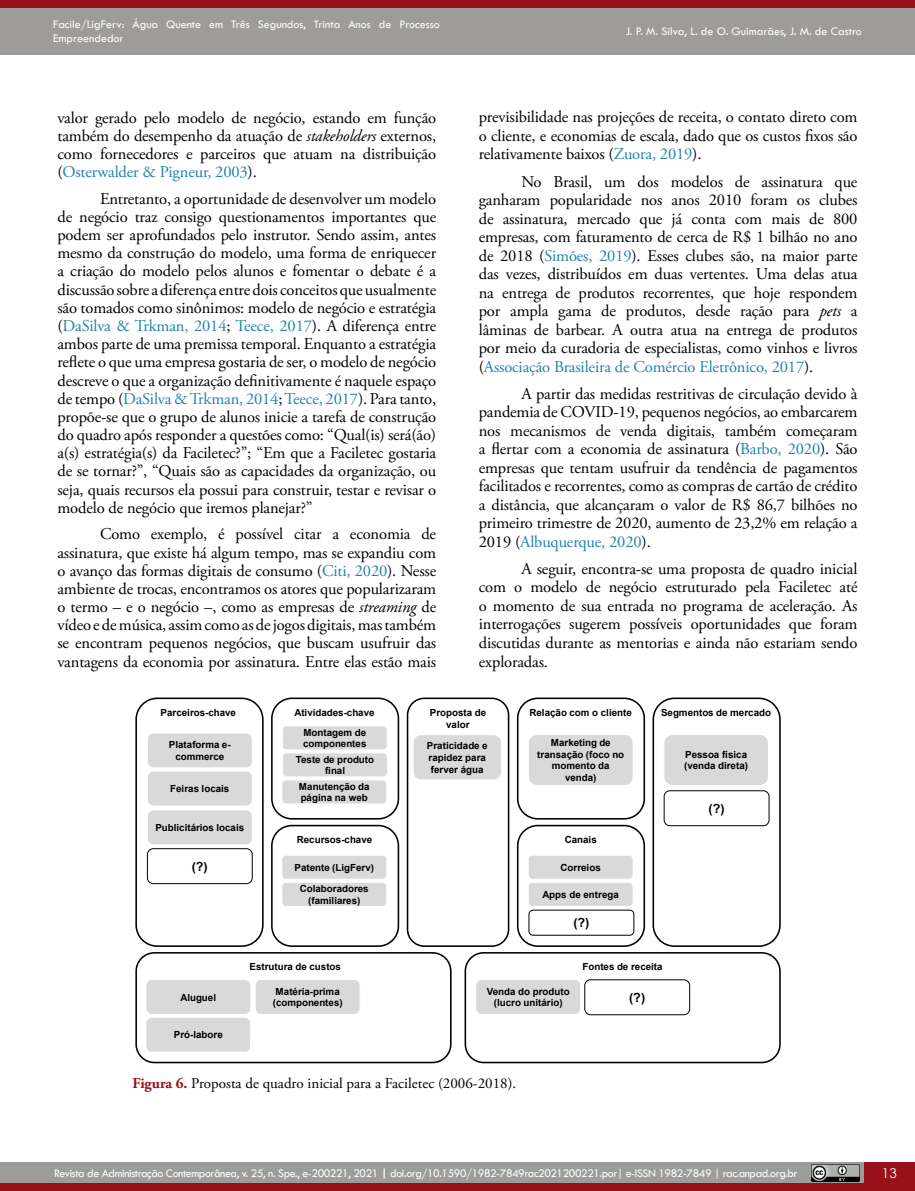
<style>
.page{position:relative;width:915px;height:1191px;background:#fff}
.page>*{position:absolute;margin:0;border:0;box-sizing:border-box;transform-origin:0 0}
.t1{font:16.5px/18.1px "Adobe Garamond Pro";letter-spacing:-.01em;color:#000;text-align:justify}
.t2{font:15px "Adobe Garamond Pro";color:#000}
.t3{font:13.5px "Century Gothic";color:#fff}
.t4{font:700 12.6px "Arial";color:#000}
.t5{font:12px "Tw Cen";letter-spacing:-.035em;color:#fff}
.t6{font:12px/14.4px "Tw Cen";color:#fff}
.t7{font:700 9.75px/11.7px "Arial";color:#000;text-align:center}
.s1{font-style:italic}
.s2{color:#2381ac}
.s3{font-weight:700;color:#981117}
.s4{font-weight:700}
</style>
<div class="page">
<div style="left:863px;top:1162px;width:51px;height:21px;background:#98101a"></div>
<div style="left:0;top:0;width:914px;height:54px;background:#9d9c9b"></div>
<div style="left:0;top:0;width:914px;height:7px;background:#981117"></div>
<div style="left:0;top:1162px;width:863px;height:21px;background:#9d9c9b"></div>
<div style="left:0;top:1183px;width:914px;height:8px;background:#981117"></div>
<img style="left:811px;top:1164px;width:48px;height:17px">
<svg style="left:135px;top:697px;width:646px;height:367px"></svg>
<p class="t6" style="left:53px;top:17px;width:388px">Facile/LigFerv: Água Quente em Três Segundos, Trinta Anos de Processo<br>Empreendedor</p>
<p class="t1" style="left:57px;top:109px;width:380px">valor gerado pelo modelo de negócio, estando em função também do desempenho da atuação de <span class="s1">stakeholders</span> externos, como fornecedores e parceiros que atuam na distribuição (<span class="s2">Osterwalder &amp; Pigneur, 2003</span>).</p>
<p class="t1" style="left:57px;top:190px;width:380px;text-indent:43px">Entretanto, a oportunidade de desenvolver um modelo de negócio traz consigo questionamentos importantes que podem ser aprofundados pelo instrutor. Sendo assim, antes mesmo da construção do modelo, uma forma de enriquecer a criação do modelo pelos alunos e fomentar o debate é a discussão sobre a diferença entre dois conceitos que usualmente são tomados como sinônimos: modelo de negócio e estratégia (<span class="s2">DaSilva &amp; Trkman, 2014</span>; <span class="s2">Teece, 2017</span>). A diferença entre ambos parte de uma premissa temporal. Enquanto a estratégia reflete o que uma empresa gostaria de ser, o modelo de negócio descreve o que a organização definitivamente é naquele espaço de tempo (<span class="s2">DaSilva &amp; Trkman, 2014</span>; <span class="s2">Teece, 2017</span>). Para tanto, propõe-se que o grupo de alunos inicie a tarefa de construção do quadro após responder a questões como: “Qual(is) será(ão) a(s) estratégia(s) da Faciletec?”; “Em que a Faciletec gostaria de se tornar?”, “Quais são as capacidades da organização, ou seja, quais recursos ela possui para construir, testar e revisar o modelo de negócio que iremos planejar?”</p>
<p class="t1" style="left:57px;top:525px;width:380px;text-indent:43px">Como exemplo, é possível citar a economia de assinatura, que existe há algum tempo, mas se expandiu com o avanço das formas digitais de consumo (<span class="s2">Citi, 2020</span>). Nesse ambiente de trocas, encontramos os atores que popularizaram o termo – e o negócio –, como as empresas de <span class="s1">streaming</span> de vídeo e de música, assim como as de jogos digitais, mas também se encontram pequenos negócios, que buscam usufruir das vantagens da economia por assinatura. Entre elas estão mais</p>
<p class="t6" style="left:625px;top:24px;width:237px">J. P. M. Silva, L. de O. Guimarães, J. M. de Castro</p>
<p class="t1" style="left:478px;top:109px;width:380px">previsibilidade nas projeções de receita, o contato direto com o cliente, e economias de escala, dado que os custos fixos são relativamente baixos (<span class="s2">Zuora, 2019</span>).</p>
<p class="t1" style="left:478px;top:173px;width:380px;text-indent:43px">No Brasil, um dos modelos de assinatura que ganharam popularidade nos anos 2010 foram os clubes de assinatura, mercado que já conta com mais de 800 empresas, com faturamento de cerca de R$ 1 bilhão no ano de 2018 (<span class="s2">Simões, 2019</span>). Esses clubes são, na maior parte das vezes, distribuídos em duas vertentes. Uma delas atua na entrega de produtos recorrentes, que hoje respondem por ampla gama de produtos, desde ração para <span class="s1">pets</span> a lâminas de barbear. A outra atua na entrega de produtos por meio da curadoria de especialistas, como vinhos e livros (<span class="s2">Associação Brasileira de Comércio Eletrônico, 2017</span>).</p>
<p class="t1" style="left:478px;top:385px;width:380px;text-indent:43px">A partir das medidas restritivas de circulação devido à pandemia de COVID-19, pequenos negócios, ao embarcarem nos mecanismos de venda digitais, também começaram a flertar com a economia de assinatura (<span class="s2">Barbo, 2020</span>). São empresas que tentam usufruir da tendência de pagamentos facilitados e recorrentes, como as compras de cartão de crédito a distância, que alcançaram o valor de R$ 86,7 bilhões no primeiro trimestre de 2020, aumento de 23,2% em relação a 2019 (<span class="s2">Albuquerque, 2020</span>).</p>
<p class="t1" style="left:478px;top:560px;width:380px;text-indent:43px">A seguir, encontra-se uma proposta de quadro inicial com o modelo de negócio estruturado pela Faciletec até o momento de sua entrada no programa de aceleração. As interrogações sugerem possíveis oportunidades que foram discutidas durante as mentorias e ainda não estariam sendo exploradas.</p>
<p class="t7" style="left:160px;top:707px;width:77px">Parceiros-chave</p>
<p class="t7" style="left:294px;top:707px;width:81px">Atividades-chave</p>
<p class="t7" style="left:430px;top:707px;width:58px">Proposta de valor</p>
<p class="t7" style="left:529px;top:707px;width:104px">Relação com o cliente</p>
<p class="t7" style="left:661px;top:707px;width:111px">Segmentos de mercado</p>
<p class="t7" style="left:303px;top:726px;width:65px;text-align:left">Montagem de componentes</p>
<p class="t7" style="left:296px;top:753px;width:80px">Teste de produto final</p>
<p class="t7" style="left:299px;top:780px;width:72px;text-align:left">Manutenção da página na web</p>
<p class="t7" style="left:427px;top:740px;width:62px;text-align:left">Praticidade e rapidez para ferver água</p>
<p class="t7" style="left:537px;top:737px;width:88px">Marketing de transação (foco no momento da venda)</p>
<p class="t7" style="left:684px;top:748px;width:65px;text-align:left">Pessoa física (venda direta)</p>
<p class="t7" style="left:169px;top:739px;width:63px">Plataforma e&shy;commerce</p>
<p class="t7" style="left:170px;top:783px;width:61px">Feiras locais</p>
<p class="t7" style="left:155px;top:821px;width:90px">Publicitários locais</p>
<p class="t4" style="left:192px;top:857px;width:18px">(?)</p>
<p class="t4" style="left:708px;top:799px;width:18px">(?)</p>
<p class="t7" style="left:297px;top:833px;width:77px">Recursos-chave</p>
<p class="t7" style="left:564px;top:833px;width:34px">Canais</p>
<p class="t7" style="left:294px;top:856px;width:81px;line-height:21.3px">Patente (LigFerv)<br>Colaboradores</p>
<p class="t7" style="left:308px;top:894px;width:54px">(familiares)</p>
<p class="t7" style="left:560px;top:861px;width:42px">Correios</p>
<p class="t7" style="left:542px;top:888px;width:78px">Apps de entrega</p>
<p class="t4" style="left:573px;top:914px;width:18px">(?)</p>
<p class="t7" style="left:180px;top:991px;width:37px">Aluguel</p>
<p class="t7" style="left:174px;top:1029px;width:50px">Pró-labore</p>
<p class="t7" style="left:249px;top:960px;width:93px">Estrutura de custos</p>
<p class="t7" style="left:582px;top:960px;width:82px">Fontes de receita</p>
<p class="t7" style="left:273px;top:985px;width:71px;text-align:left">Matéria-prima (componentes)</p>
<p class="t7" style="left:486px;top:985px;width:84px">Venda do produto (lucro unitário)</p>
<p class="t4" style="left:629px;top:988px;width:18px">(?)</p>
<p class="t2" style="left:132px;top:1074px;width:385px"><span class="s3">Figura 6.</span> Proposta de quadro inicial para a Faciletec (2006-2018).</p>
<p class="t5" style="left:54px;top:1166px;width:744px">Revista de Administração Contemporânea, v. 25, n. Spe., e-200221, 2021 <span class="s4">|</span> doi.org/10.1590/1982-7849rac2021200221.por| e-ISSN 1982-7849 | rac.anpad.org.br</p>
<p class="t3" style="left:881px;top:1163px;width:16px">13</p>
</div>
